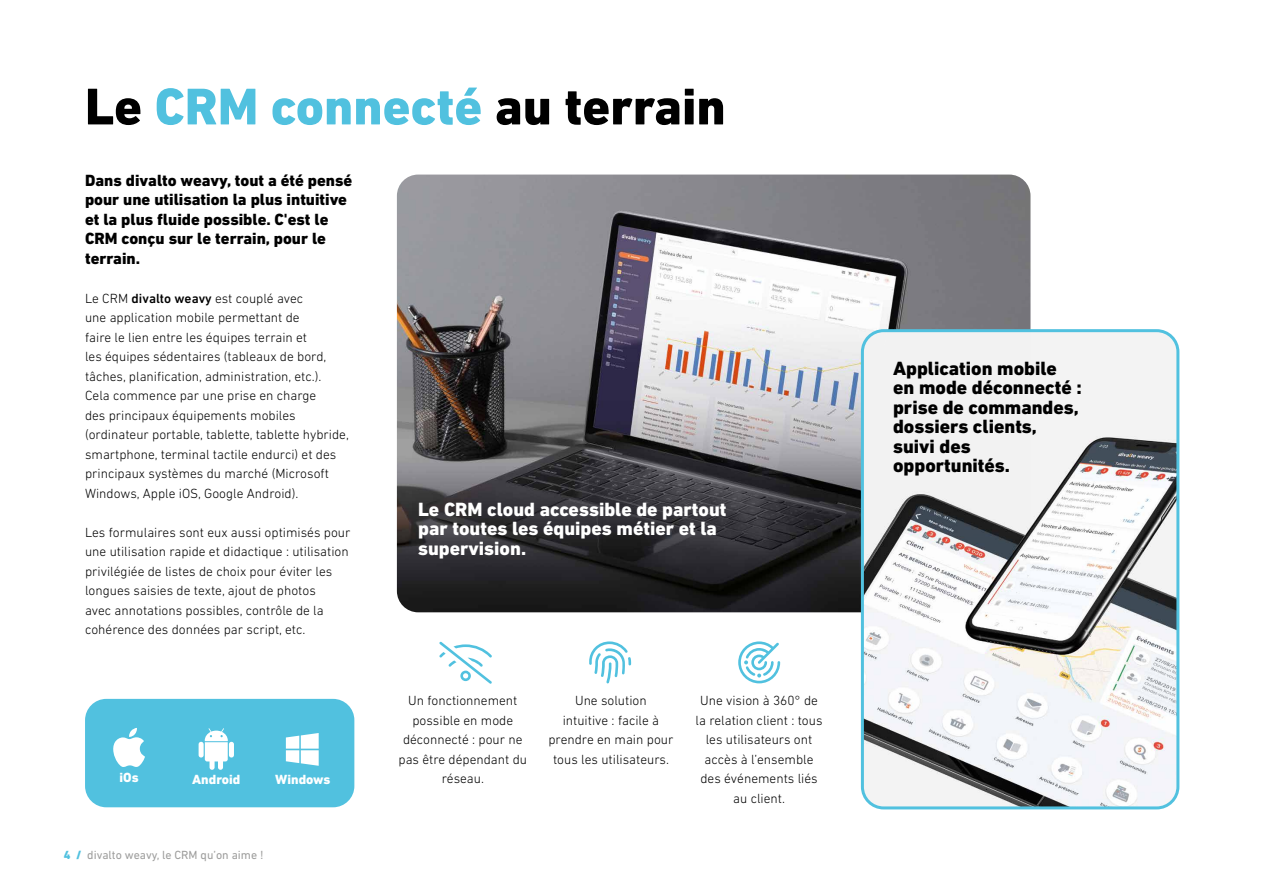
<style>
.page{position:relative;width:1263px;height:893px;background:#fff}
.page>*{position:absolute;margin:0;border:0;box-sizing:border-box;transform-origin:0 0}
.t1{font:800 52.5px "DIN Next LT Pro";color:#000}
.t2{font:800 19.5px/19.5px "DIN Next LT Pro";color:#000}
.t3{font:800 19.5px/19.5px "DIN Next LT Pro";color:#fff}
.t4{font:800 16.5px/19.5px "DIN Next LT Pro";color:#000}
.t5{font:300 13.5px/19.5px "DIN Next LT Pro";color:#000;text-align:center}
.t6{font:800 13.5px "DIN Next LT Pro";color:#fff}
.t7{font:12px "DIN Next LT Pro";color:#9d9d9c}
.s1{color:#51c1df}
.s2{font-weight:500}
.s3{font-weight:800;color:#51c1df}
</style>
<div class="page">
<div style="left:85px;top:699px;width:269px;height:108px;background:#51c1df;border-radius:21px"></div>
<svg style="left:113px;top:728px;width:32px;height:39px"></svg>
<svg style="left:286px;top:733px;width:33px;height:33px"></svg>
<div style="left:199px;top:742px;width:5px;height:15px;background:#fff;border-radius:2px"></div>
<svg style="left:205px;top:728px;width:23px;height:42px"></svg>
<div style="left:229px;top:742px;width:5px;height:15px;background:#fff;border-radius:2px"></div>
<img style="left:397px;top:175px;width:633px;height:437px">
<img style="left:862px;top:331px;width:316px;height:477px">
<div style="left:861px;top:329px;width:318px;height:480px;border:3px solid #51c1df;border-radius:21px"></div>
<svg style="left:439px;top:642px;width:53px;height:42px"></svg>
<svg style="left:738px;top:641px;width:42px;height:42px"></svg>
<svg style="left:589px;top:641px;width:42px;height:42px"></svg>
<h1 class="t1" style="left:85px;top:76px;width:642px">Le <span class="s1">CRM connecté</span> au terrain</h1>
<p class="t4" style="left:85px;top:170px;width:269px">Dans divalto weavy, tout a été pensé pour une utilisation la plus intuitive et la plus fluide possible. C'est le<br>CRM conçu sur le terrain, pour le terrain.</p>
<p class="t5" style="left:85px;top:288px;width:265px;text-align:left">Le CRM <span class="s2">divalto weavy</span> est couplé avec<br>une application mobile permettant de<br>faire le lien entre les équipes terrain et<br>les équipes sédentaires (tableaux de bord, tâches, planification, administration, etc.).<br>Cela commence par une prise en charge<br>des principaux équipements mobiles (ordinateur portable, tablette, tablette hybride, smartphone, terminal tactile endurci) et des principaux systèmes du marché (Microsoft Windows, Apple iOS, Google Android).</p>
<p class="t5" style="left:85px;top:522px;width:267px;text-align:left">Les formulaires sont eux aussi optimisés pour une utilisation rapide et didactique : utilisation privilégiée de listes de choix pour éviter les longues saisies de texte, ajout de photos<br>avec annotations possibles, contrôle de la cohérence des données par script, etc.</p>
<p class="t6" style="left:120px;top:769px;width:21px">iOs</p>
<p class="t6" style="left:192px;top:771px;width:50px">Android</p>
<p class="t6" style="left:275px;top:771px;width:57px">Windows</p>
<p class="t7" style="left:64px;top:848px;width:201px"><span class="s3">4 /</span> divalto weavy, le CRM qu’on aime !</p>
<h2 class="t3" style="left:418px;top:499px;width:310px">Le CRM cloud accessible de partout par toutes les équipes métier et la supervision.</h2>
<p class="t5" style="left:398px;top:691px;width:130px">Un fonctionnement possible en mode déconnecté : pour ne pas être dépendant du réseau.</p>
<p class="t5" style="left:696px;top:691px;width:128px">Une vision à 360° de la relation client : tous les utilisateurs ont accès à l’ensemble des événements liés au client.</p>
<p class="t5" style="left:548px;top:691px;width:126px">Une solution<br>intuitive : facile à prendre en main pour tous les utilisateurs.</p>
<h2 class="t2" style="left:893px;top:358px;width:190px">Application mobile en mode déconnecté : prise de commandes, dossiers clients, suivi des opportunités.</h2>
</div>
